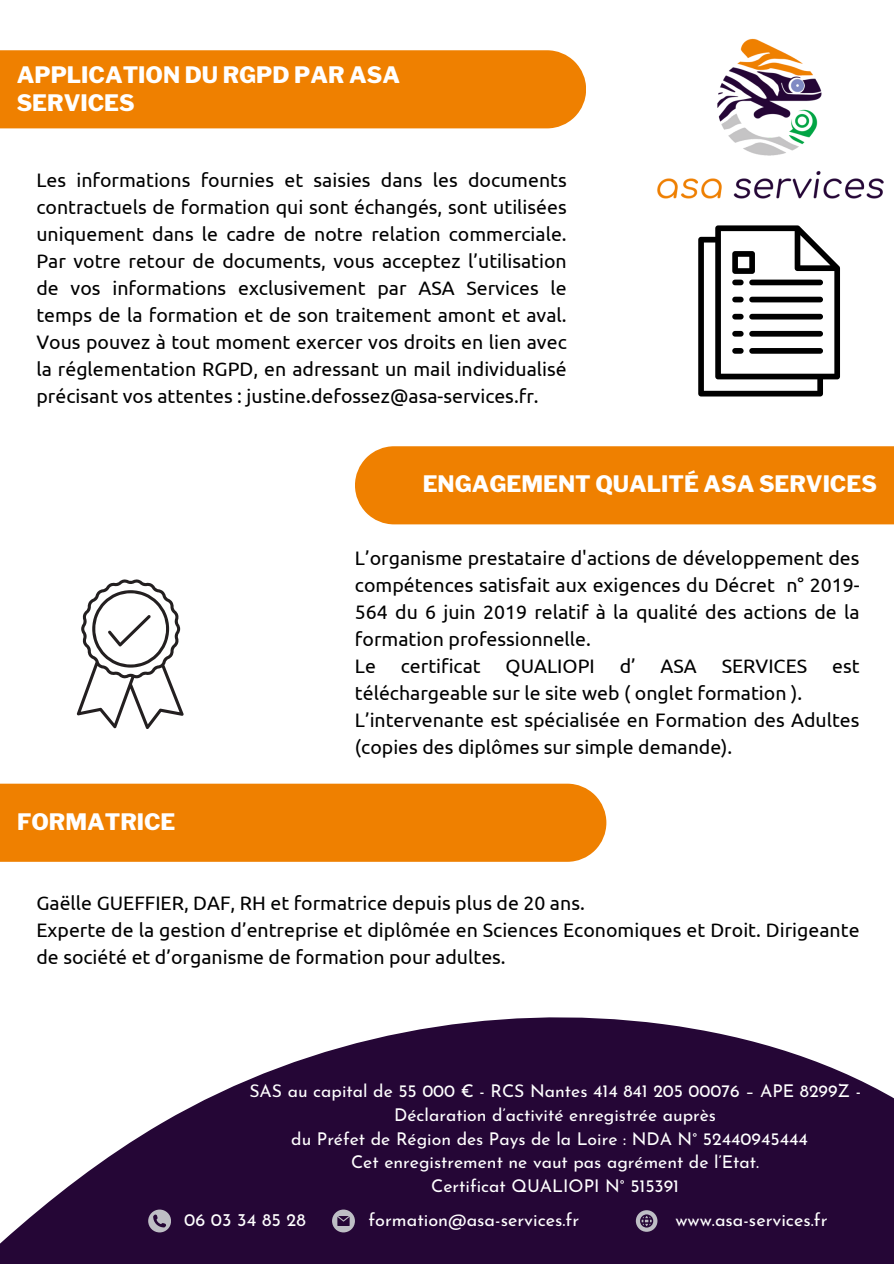
<style>
.page{position:relative;width:894px;height:1264px;background:#fff}
.page>*{position:absolute;margin:0;border:0;box-sizing:border-box;transform-origin:0 0}
.t1{font:800 22.5px/28.2px "Libre Franklin";color:#fff}
.t2{font:19.5px/27px "Ubuntu";color:#000;text-align:justify}
.t3{font:18px "Josefin Sans";color:#fff}
.t4{font:17.55px/23.7px "Josefin Sans";color:#fff;text-align:center}
</style>
<div class="page">
<svg style="left:0;top:1017px;width:893px;height:246px;fill:#250636"></svg>
<svg style="left:148px;top:1209px;width:23px;height:22px"></svg>
<svg style="left:332px;top:1209px;width:22px;height:22px"></svg>
<svg style="left:635px;top:1210px;width:22px;height:21px"></svg>
<img style="left:657px;top:38px;width:227px;height:161px">
<div style="left:0;top:50px;width:586px;height:78px;background:#ef8000"></div>
<svg style="left:698px;top:225px;width:141px;height:171px"></svg>
<div style="left:355px;top:446px;width:538px;height:78px;background:#ef8000"></div>
<svg style="left:77px;top:579px;width:107px;height:150px"></svg>
<div style="left:0;top:783px;width:606px;height:78px;background:#ef8000"></div>
<p class="t1" style="left:17px;top:60px;width:385px">APPLICATION DU RGPD PAR ASA<br>SERVICES</p>
<p class="t2" style="left:36px;top:166px;width:531px">Les informations fournies et saisies dans les documents contractuels de formation qui sont échangés, sont utilisées uniquement dans le cadre de notre relation commerciale.<br>Par votre retour de documents, vous acceptez l’utilisation de vos informations exclusivement par ASA Services le temps de la formation et de son traitement amont et aval.<br>Vous pouvez à tout moment exercer vos droits en lien avec la réglementation RGPD, en adressant un mail individualisé précisant vos attentes : justine.defossez@asa-services.fr.</p>
<p class="t1" style="left:422px;top:470px;width:455px">ENGAGEMENT QUALITÉ ASA SERVICES</p>
<p class="t1" style="left:17px;top:807px;width:160px">FORMATRICE</p>
<p class="t2" style="left:355px;top:543px;width:506px">L’organisme prestataire d'actions de développement des compétences satisfait aux exigences du Décret n° 2019- 564 du 6 juin 2019 relatif à la qualité des actions de la formation professionnelle.</p>
<p class="t2" style="left:355px;top:651px;width:23px">Le</p>
<p class="t2" style="left:401px;top:651px;width:81px">certificat</p>
<p class="t2" style="left:505px;top:651px;width:91px">QUALIOPI</p>
<p class="t2" style="left:619px;top:651px;width:18px">d’</p>
<p class="t2" style="left:660px;top:651px;width:38px">ASA</p>
<p class="t2" style="left:721px;top:651px;width:87px">SERVICES</p>
<p class="t2" style="left:831px;top:651px;width:29px">est</p>
<p class="t2" style="left:355px;top:678px;width:448px">téléchargeable sur le site web ( onglet formation ).</p>
<p class="t2" style="left:355px;top:705px;width:506px">L’intervenante est spécialisée en Formation des Adultes (copies des diplômes sur simple demande).</p>
<p class="t2" style="left:36px;top:889px;width:549px">Gaëlle GUEFFIER, DAF, RH et formatrice depuis plus de 20 ans.</p>
<p class="t2" style="left:36px;top:916px;width:824px">Experte de la gestion d’entreprise et diplômée en Sciences Economiques et Droit. Dirigeante de société et d’organisme de formation pour adultes.</p>
<p class="t4" style="left:249px;top:1081px;width:613px">SAS au capital de 55 000 € - RCS Nantes 414 841 205 00076 – APE 8299Z -<br>Déclaration d’activité enregistrée auprès</p>
<p class="t4" style="left:291px;top:1128px;width:518px">du Préfet de Région des Pays de la Loire : NDA N° 52440945444</p>
<p class="t4" style="left:351px;top:1151px;width:409px">Cet enregistrement ne vaut pas agrément de l’Etat.</p>
<p class="t4" style="left:431px;top:1175px;width:249px">Certificat QUALIOPI N° 515391</p>
<p class="t3" style="left:184px;top:1211px;width:123px">06 03 34 85 28</p>
<p class="t3" style="left:368px;top:1211px;width:212px">formation@asa-services.fr</p>
<p class="t3" style="left:675px;top:1211px;width:153px">www.asa-services.fr</p>
</div>
